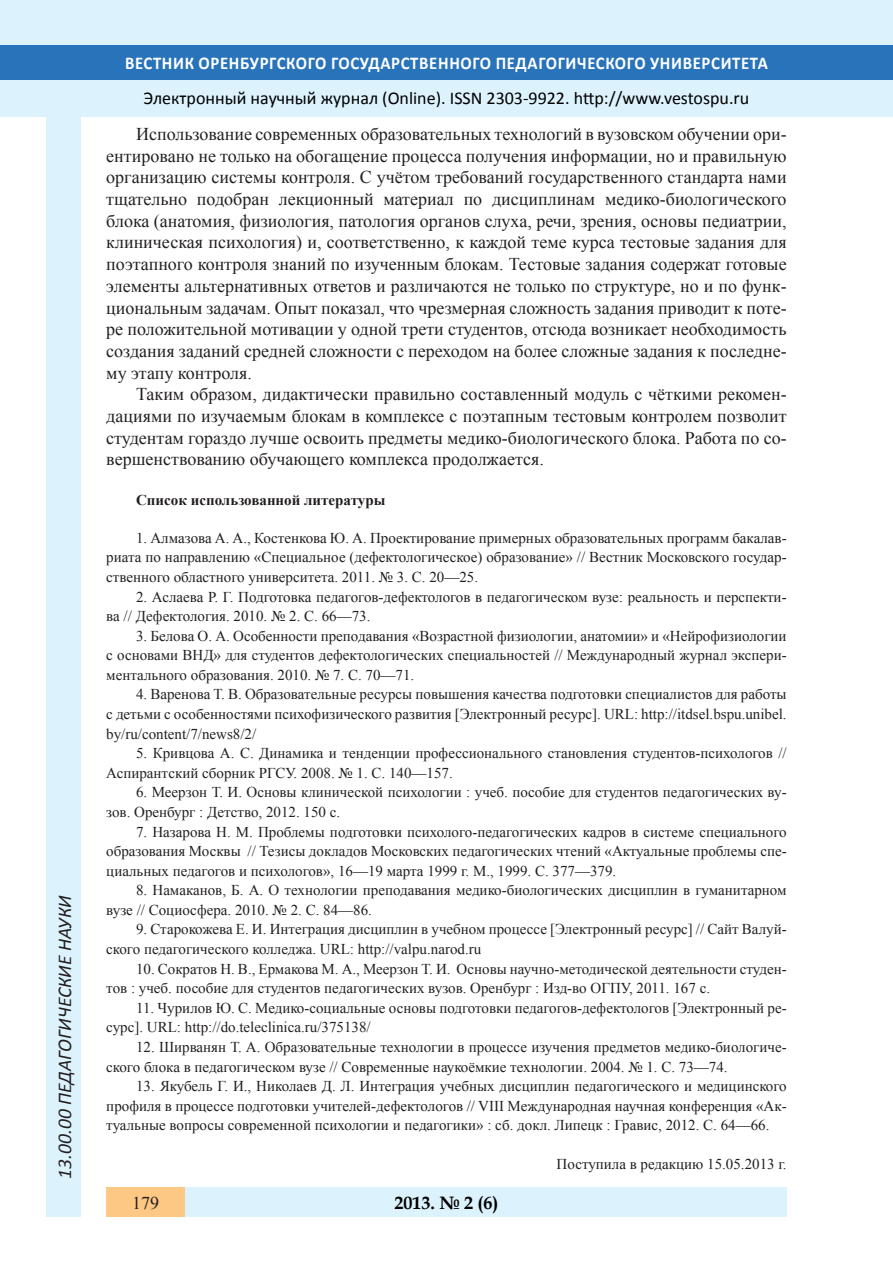
<style>
.page{position:relative;width:893px;height:1263px;background:#fff}
.page>*{position:absolute;margin:0;border:0;box-sizing:border-box;transform-origin:0 0}
.t1{font:italic 19.5px "Calibri";color:#231f20}
.Стиль2{font:18px/21.8px "Times New Roman";color:#231f20;text-align:justify}
.t2{font:18px "Calibri";color:#000}
.t3{font:700 18px "Calibri";letter-spacing:.04em;color:#fff;scale:.93 1}
.t4{font:700 18px "Book Antiqua";color:#000}
.Стиль2-2{font:15px/19.6px "Times New Roman";color:#231f20}
.Стиль2-3{font:700 15px "Times New Roman";color:#231f20}
</style>
<div class="page">
<div style="left:0;top:0;width:893px;height:116px;background:#dcf2fc"></div>
<div style="left:0;top:45px;width:893px;height:34px;background:#2873ba"></div>
<div style="left:47px;top:116px;width:34px;height:1101px;background:#dcf2fc"></div>
<div style="left:106px;top:1188px;width:681px;height:29px;background:#dcf2fc"></div>
<div style="left:106px;top:1188px;width:79px;height:29px;background:#fdc784"></div>
<h1 class="t1" style="left:51px;top:1179px;width:285px;rotate:-90deg">13.00.00 ПЕДАГОГИЧЕСКИЕ НАУКИ</h1>
<p class="t3" style="left:125px;top:51px;width:693px">ВЕСТНИК ОРЕНБУРГСКОГО ГОСУДАРСТВЕННОГО ПЕДАГОГИЧЕСКОГО УНИВЕРСИТЕТА</p>
<p class="t2" style="left:144px;top:86px;width:607px">Электронный научный журнал (Online). ISSN 2303-9922. http://www.vestospu.ru</p>
<p class="Стиль2" style="left:106px;top:123px;width:682px;text-indent:30px">Использование современных образовательных технологий в вузовском обучении ори&shy;ентировано не только на обогащение процесса получения информации, но и правильную организацию системы контроля. С учётом требований государственного стандарта нами тщательно подобран лекционный материал по дисциплинам медико-биологического блока (анатомия, физиология, патология органов слуха, речи, зрения, основы педиатрии, клиническая психология) и, соответственно, к каждой теме курса тестовые задания для поэтапного контроля знаний по изученным блокам. Тестовые задания содержат готовые элементы альтернативных ответов и различаются не только по структуре, но и по функ&shy;циональным задачам. Опыт показал, что чрезмерная сложность задания приводит к поте&shy;ре положительной мотивации у одной трети студентов, отсюда возникает необходимость создания заданий средней сложности с переходом на более сложные задания к последне&shy;му этапу контроля.</p>
<p class="Стиль2" style="left:106px;top:383px;width:682px;text-indent:30px">Таким образом, дидактически правильно составленный модуль с чёткими рекомен&shy;дациями по изучаемым блокам в комплексе с поэтапным тестовым контролем позволит студентам гораздо лучше освоить предметы медико-биологического блока. Работа по со&shy;вершенствованию обучающего комплекса продолжается.</p>
<p class="Стиль2-3" style="left:136px;top:490px;width:251px">Список использованной литературы</p>
<p class="Стиль2-2" style="left:106px;top:528px;width:682px;text-align:justify;text-indent:30px">1. Алмазова А. А., Костенкова Ю. А. Проектирование примерных образовательных программ бакалав&shy;риата по направлению «Специальное (дефектологическое) образование» // Вестник Московского государ&shy;ственного областного университета. 2011. № 3. С. 20—25.</p>
<p class="Стиль2-2" style="left:106px;top:586px;width:682px;text-indent:30px">2. Аслаева Р. Г. Подготовка педагогов-дефектологов в педагогическом вузе: реальность и перспекти&shy;ва // Дефектология. 2010. № 2. С. 66—73.</p>
<p class="Стиль2-2" style="left:106px;top:626px;width:682px;text-align:justify;text-indent:30px">3. Белова О. А. Особенности преподавания «Возрастной физиологии, анатомии» и «Нейрофизиологии с основами ВНД» для студентов дефектологических специальностей // Международный журнал экспери&shy;ментального образования. 2010. № 7. С. 70—71.</p>
<p class="Стиль2-2" style="left:106px;top:684px;width:682px;text-align:justify;text-indent:30px">4. Варенова Т. В. Образовательные ресурсы повышения качества подготовки специалистов для работы с детьми с особенностями психофизического развития [Электронный ресурс]. URL: http://itdsel.bspu.unibel. by/ru/content/7/news8/2/</p>
<p class="Стиль2-2" style="left:106px;top:743px;width:682px;text-indent:30px">5. Кривцова А. С. Динамика и тенденции профессионального становления студентов-психологов //<br>Аспирантский сборник РГСУ. 2008. № 1. С. 140—157.</p>
<p class="Стиль2-2" style="left:106px;top:782px;width:682px;text-indent:30px">6. Меерзон Т. И. Основы клинической психологии : учеб. пособие для студентов педагогических ву&shy;зов. Оренбург : Детство, 2012. 150 с.</p>
<p class="Стиль2-2" style="left:106px;top:821px;width:682px;text-align:justify;text-indent:30px">7. Назарова Н. М. Проблемы подготовки психолого-педагогических кадров в системе специального образования Москвы // Тезисы докладов Московских педагогических чтений «Актуальные проблемы спе&shy;циальных педагогов и психологов», 16—19 марта 1999 г. М., 1999. С. 377—379.</p>
<p class="Стиль2-2" style="left:106px;top:880px;width:682px;text-indent:30px">8. Намаканов, Б. А. О технологии преподавания медико-биологических дисциплин в гуманитарном вузе // Социосфера. 2010. № 2. С. 84—86.</p>
<p class="Стиль2-2" style="left:106px;top:919px;width:682px;text-indent:30px">9. Старокожева Е. И. Интеграция дисциплин в учебном процессе [Электронный ресурс] // Сайт Валуй&shy;ского педагогического колледжа. URL: http://valpu.narod.ru</p>
<p class="Стиль2-2" style="left:106px;top:958px;width:682px;text-indent:30px">10. Сократов Н. В., Ермакова М. А., Меерзон Т. И. Основы научно-методической деятельности студен&shy;тов : учеб. пособие для студентов педагогических вузов. Оренбург : Изд-во ОГПУ, 2011. 167 с.</p>
<p class="Стиль2-2" style="left:106px;top:998px;width:682px;text-indent:30px">11. Чурилов Ю. С. Медико-социальные основы подготовки педагогов-дефектологов [Электронный ре&shy;сурс]. URL: http://do.teleclinica.ru/375138/</p>
<p class="Стиль2-2" style="left:106px;top:1037px;width:681px;text-indent:30px">12. Ширванян Т. А. Образовательные технологии в процессе изучения предметов медико-биологиче&shy;ского блока в педагогическом вузе // Современные наукоёмкие технологии. 2004. № 1. С. 73—74.</p>
<p class="Стиль2-2" style="left:106px;top:1076px;width:682px;text-align:justify;text-indent:30px">13. Якубель Г. И., Николаев Д. Л. Интеграция учебных дисциплин педагогического и медицинского профиля в процессе подготовки учителей-дефектологов // VIII Международная научная конференция «Ак&shy;туальные вопросы современной психологии и педагогики» : сб. докл. Липецк : Гравис, 2012. С. 64—66.</p>
<p class="Стиль2-2" style="left:557px;top:1154px;width:232px">Поступила в редакцию 15.05.2013 г.</p>
<p class="Стиль2" style="left:132px;top:1191px;width:28px">179</p>
<p class="t4" style="left:394px;top:1190px;width:106px">2013. № 2 (6)</p>
</div>
